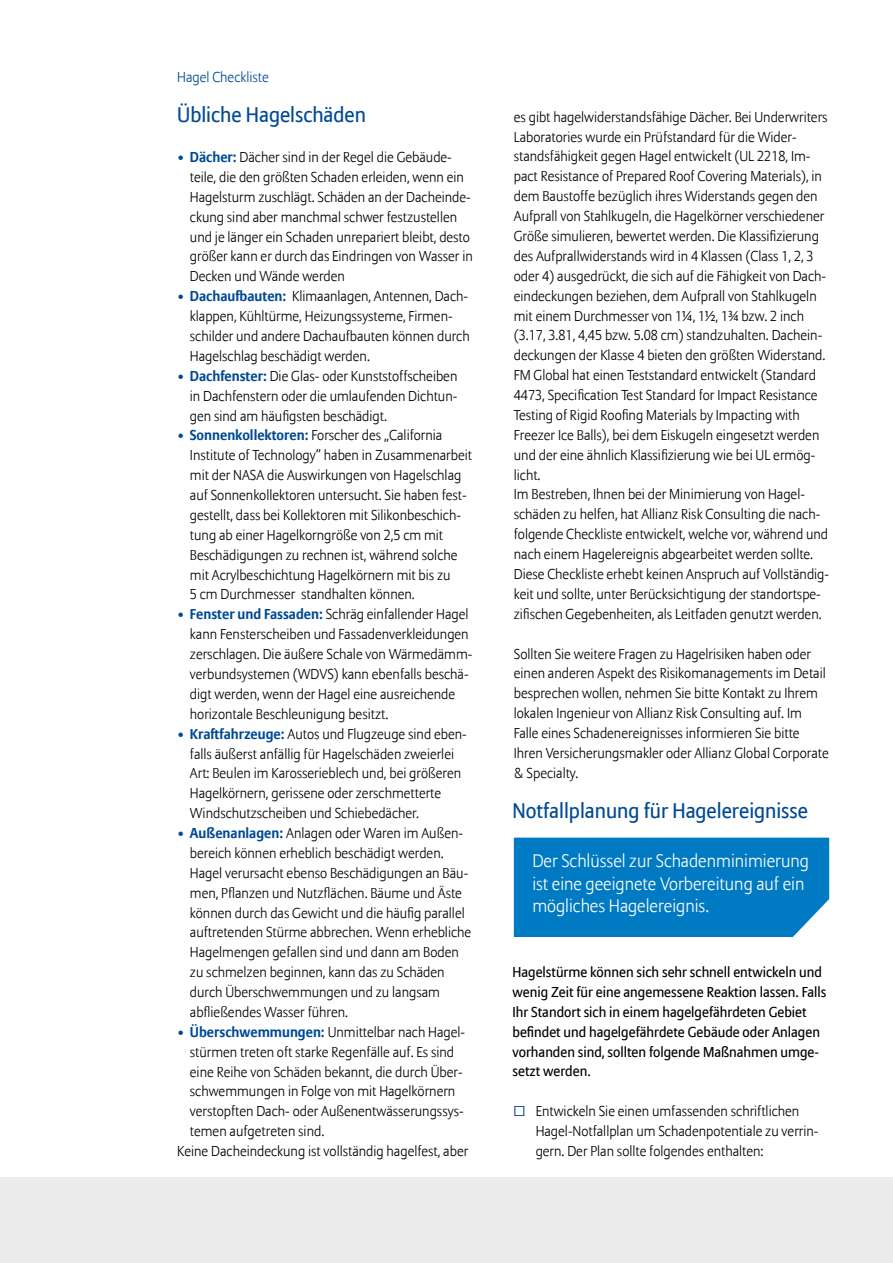
<style>
.page{position:relative;width:893px;height:1263px;background:#fff}
.page>*{position:absolute;margin:0;border:0;box-sizing:border-box;transform-origin:0 0}
.t1{font:21px "Allianz Sans";color:#004a93}
.t2{font:300 18px/22.5px "Allianz Sans";color:#fff}
.t3{font:300 14.25px/20px "Allianz Sans";color:#000}
.t4{font:14.25px/20px "Allianz Sans";color:#000}
.t5{font:300 14.25px "Allianz Sans";color:#004a93}
.s1{color:#004a93}
.s2{font-weight:700;color:#004a93}
</style>
<div class="page">
<div style="left:0;top:1178px;width:893px;height:85px;background:#ececec"></div>
<div style="left:514px;top:838px;width:315px;height:99px;background:#007ac2"></div>
<p class="t5" style="left:177px;top:68px;width:93px">Hagel Checkliste</p>
<h1 class="t1" style="left:177px;top:102px;width:190px">Übliche Hagelschäden</h1>
<p class="t3" style="left:190px;top:148px;width:284px;text-indent:-13px"><span class="s1">•</span> <span class="s2">Dächer:</span> Dächer sind in der Regel die Gebäude&shy;teile, die den größten Schaden erleiden, wenn ein Hagelsturm zuschlägt. Schäden an der Dacheinde&shy;ckung sind aber manchmal schwer festzustellen und je länger ein Schaden unrepariert bleibt, desto größer kann er durch das Eindringen von Wasser in Decken und Wände werden</p>
<p class="t3" style="left:190px;top:287px;width:281px;text-indent:-13px"><span class="s1">•</span> <span class="s2">Dachaufbauten:</span> Klimaanlagen, Antennen, Dach&shy;klappen, Kühltürme, Heizungssysteme, Firmen&shy;schilder und andere Dachaufbauten können durch Hagelschlag beschädigt werden.</p>
<p class="t3" style="left:190px;top:366px;width:269px;text-align:justify;text-indent:-13px"><span class="s1">•</span> <span class="s2">Dachfenster:</span> Die Glas- oder Kunststoffscheiben in Dachfenstern oder die umlaufenden Dichtun&shy;gen sind am häufigsten beschädigt.</p>
<p class="t3" style="left:190px;top:426px;width:284px;text-indent:-13px"><span class="s1">•</span> <span class="s2">Sonnenkollektoren:</span> Forscher des „California Institute of Technology“ haben in Zusammenarbeit mit der NASA die Auswirkungen von Hagelschlag auf Sonnenkollektoren untersucht. Sie haben fest&shy;gestellt, dass bei Kollektoren mit Silikonbeschich&shy;tung ab einer Hagelkorngröße von 2,5 cm mit Beschädigungen zu rechnen ist, während solche mit Acrylbeschichtung Hagelkörnern mit bis zu<br>5 cm Durchmesser standhalten können.</p>
<p class="t3" style="left:190px;top:605px;width:284px;text-indent:-13px"><span class="s1">•</span> <span class="s2">Fenster und Fassaden:</span> Schräg einfallender Hagel kann Fensterscheiben und Fassadenverkleidungen zerschlagen. Die äußere Schale von Wärmedämm&shy;verbundsystemen (WDVS) kann ebenfalls beschä&shy;digt werden, wenn der Hagel eine ausreichende horizontale Beschleunigung besitzt.</p>
<p class="t3" style="left:190px;top:724px;width:278px;text-indent:-13px"><span class="s1">•</span> <span class="s2">Kraftfahrzeuge:</span> Autos und Flugzeuge sind eben&shy;falls äußerst anfällig für Hagelschäden zweierlei Art: Beulen im Karosserieblech und, bei größeren Hagelkörnern, gerissene oder zerschmetterte Windschutzscheiben und Schiebedächer.</p>
<p class="t3" style="left:190px;top:824px;width:283px;text-indent:-13px"><span class="s1">•</span> <span class="s2">Außenanlagen:</span> Anlagen oder Waren im Außen&shy;bereich können erheblich beschädigt werden.<br>Hagel verursacht ebenso Beschädigungen an Bäu&shy;men, Pflanzen und Nutzflächen. Bäume und Äste können durch das Gewicht und die häufig parallel auftretenden Stürme abbrechen. Wenn erhebliche Hagelmengen gefallen sind und dann am Boden zu schmelzen beginnen, kann das zu Schäden durch Überschwemmungen und zu langsam abfließendes Wasser führen.</p>
<p class="t3" style="left:177px;top:1022px;width:289px"><span class="s1">•</span> <span class="s2">Überschwemmungen:</span> Unmittelbar nach Hagel-</p>
<p class="t3" style="left:190px;top:1042px;width:266px">stürmen treten oft starke Regenfälle auf. Es sind</p>
<p class="t3" style="left:190px;top:1062px;width:274px">eine Reihe von Schäden bekannt, die durch Über-</p>
<p class="t3" style="left:190px;top:1082px;width:267px">schwemmungen in Folge von mit Hagelkörnern</p>
<p class="t3" style="left:190px;top:1102px;width:275px">verstopften Dach- oder Außenentwässerungssys-</p>
<p class="t3" style="left:190px;top:1122px;width:136px">temen aufgetreten sind.</p>
<p class="t3" style="left:177px;top:1142px;width:293px">Keine Dacheindeckung ist vollständig hagelfest, aber</p>
<p class="t3" style="left:514px;top:107px;width:317px">es gibt hagelwiderstandsfähige Dächer. Bei Underwriters Laboratories wurde ein Prüfstandard für die Wider&shy;standsfähigkeit gegen Hagel entwickelt (UL 2218, Im&shy;pact Resistance of Prepared Roof Covering Materials), in dem Baustoffe bezüglich ihres Widerstands gegen den Aufprall von Stahlkugeln, die Hagelkörner verschiedener Größe simulieren, bewertet werden. Die Klassifizierung des Aufprallwiderstands wird in 4 Klassen (Class 1, 2, 3 oder 4) ausgedrückt, die sich auf die Fähigkeit von Dach&shy;eindeckungen beziehen, dem Aufprall von Stahlkugeln mit einem Durchmesser von 1¼, 1½, 1¾ bzw. 2 inch (3.17, 3.81, 4,45 bzw. 5.08 cm) standzuhalten. Dachein&shy;deckungen der Klasse 4 bieten den größten Widerstand.<br>FM Global hat einen Teststandard entwickelt (Standard 4473, Specification Test Standard for Impact Resistance Testing of Rigid Roofing Materials by Impacting with Freezer Ice Balls), bei dem Eiskugeln eingesetzt werden und der eine ähnlich Klassifizierung wie bei UL ermög&shy;licht.<br>Im Bestreben, Ihnen bei der Minimierung von Hagel&shy;schäden zu helfen, hat Allianz Risk Consulting die nach&shy;folgende Checkliste entwickelt, welche vor, während und nach einem Hagelereignis abgearbeitet werden sollte.<br>Diese Checkliste erhebt keinen Anspruch auf Vollständig&shy;keit und sollte, unter Berücksichtigung der standortspe&shy;zifischen Gegebenheiten, als Leitfaden genutzt werden.</p>
<p class="t3" style="left:514px;top:644px;width:316px">Sollten Sie weitere Fragen zu Hagelrisiken haben oder einen anderen Aspekt des Risikomanagements im Detail besprechen wollen, nehmen Sie bitte Kontakt zu Ihrem lokalen Ingenieur von Allianz Risk Consulting auf. Im Falle eines Schadenereignisses informieren Sie bitte Ihren Versicherungsmakler oder Allianz Global Corporate &amp; Specialty.</p>
<h1 class="t1" style="left:512px;top:798px;width:297px">Notfallplanung für Hagelereignisse</h1>
<p class="t2" style="left:532px;top:850px;width:278px">Der Schlüssel zur Schadenminimierung ist eine geeignete Vorbereitung auf ein mögliches Hagelereignis.</p>
<p class="t4" style="left:512px;top:963px;width:315px">Hagelstürme können sich sehr schnell entwickeln und wenig Zeit für eine angemessene Reaktion lassen. Falls Ihr Standort sich in einem hagelgefährdeten Gebiet befindet und hagelgefährdete Gebäude oder Anlagen vorhanden sind, sollten folgende Maßnahmen umge&shy;setzt werden.</p>
<p class="t5" style="left:514px;top:1102px;width:12px">☐</p>
<p class="t3" style="left:536px;top:1101px;width:284px">Entwickeln Sie einen umfassenden schriftlichen<br>Hagel-Notfallplan um Schadenpotentiale zu verrin&shy;gern. Der Plan sollte folgendes enthalten:</p>
</div>
